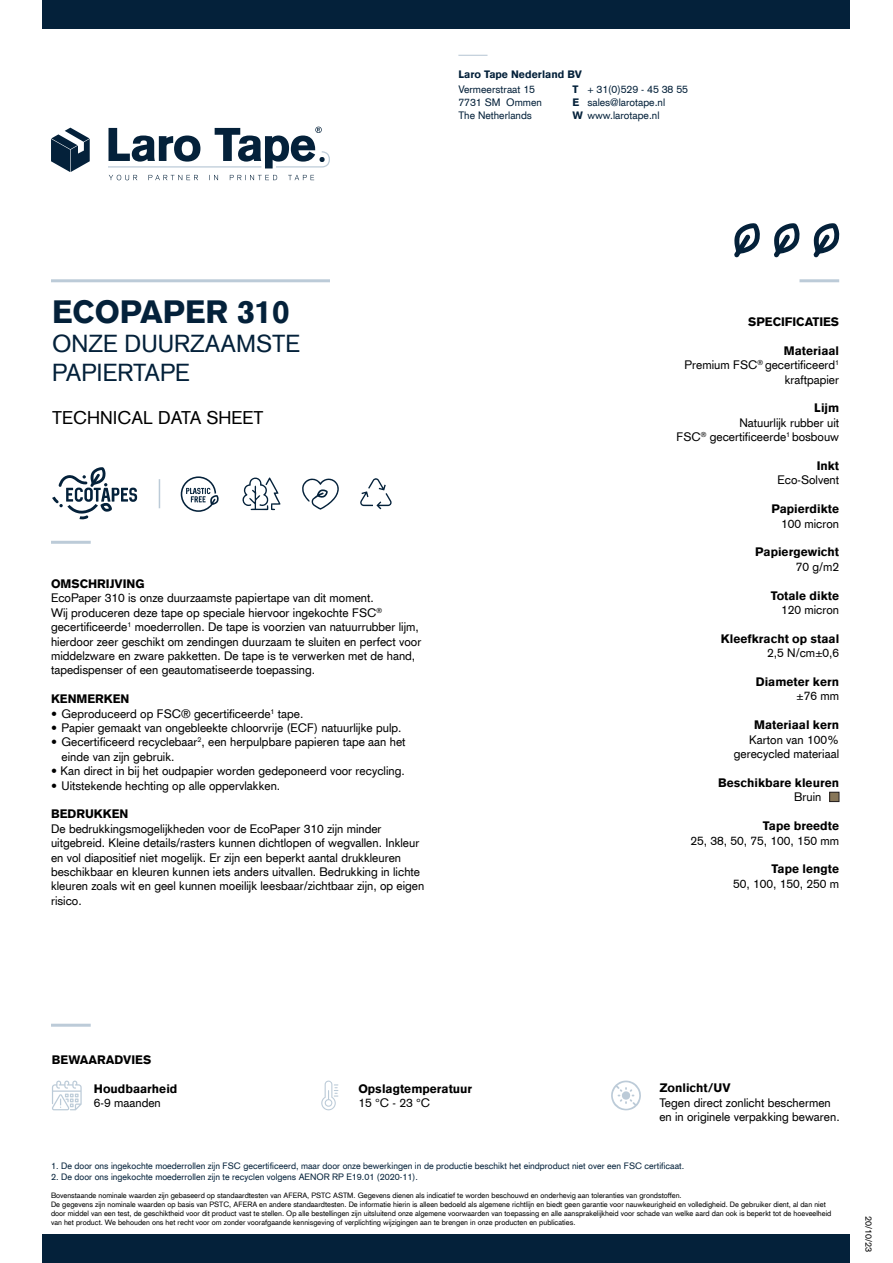
<style>
.page{position:relative;width:893px;height:1263px;background:#fff}
.page>*{position:absolute;margin:0;border:0;box-sizing:border-box;transform-origin:0 0}
.t1{font:900 31.5px "Akzidenz Grotesk CE";color:#04213a}
.t2{font:24px/28.8px "Akzidenz Grotesk CE";color:#04213a}
.t3{font:18px "Akzidenz Grotesk CE";color:#000}
.t4{font:12px/14.4px "Akzidenz Grotesk CE";color:#000}
.t5{font:900 12px "Akzidenz Grotesk CE";color:#000}
.t6{font:10.5px/12.6px "Akzidenz Grotesk CE";color:#04213a}
.t7{font:900 10.5px "Akzidenz Grotesk CE";color:#04213a}
.t8{font:9px "Akzidenz Grotesk CE";color:#04213a}
.t9{font:9px "Akzidenz Grotesk CE";color:#000}
.t10{font:7.5px/9px "Akzidenz Grotesk CE";color:#000}
.s1{font-weight:900;color:#fff}
.s2{font-weight:900}
</style>
<div class="page">
<div style="left:43px;top:1234px;width:807px;height:29px;background:#04213a"></div>
<hr style="left:51px;top:279px;width:279px;height:3px;background:#bccbd8">
<hr style="left:51px;top:541px;width:40px;height:3px;background:#bccbd8">
<hr style="left:799px;top:279px;width:40px;height:3px;background:#bccbd8">
<hr style="left:51px;top:1024px;width:40px;height:3px;background:#bccbd8">
<svg style="left:813px;top:223px;width:27px;height:34px"></svg>
<svg style="left:774px;top:223px;width:26px;height:34px"></svg>
<svg style="left:734px;top:223px;width:26px;height:34px"></svg>
<svg style="left:52px;top:1080px;width:30px;height:30px"></svg>
<svg style="left:321px;top:1080px;width:18px;height:30px"></svg>
<svg style="left:611px;top:1080px;width:30px;height:30px"></svg>
<div style="left:830px;top:792px;width:9px;height:9px;background:#877658"></div>
<div style="left:829px;top:792px;width:10px;height:10px;border:1px solid #231f20"></div>
<div style="left:43px;top:1px;width:807px;height:28px;background:#04213a"></div>
<svg style="left:458px;top:55px;width:29px;height:1px"></svg>
<svg style="left:109px;top:175px;width:205px;height:5px"></svg>
<svg style="left:108px;top:127px;width:222px;height:41px"></svg>
<svg style="left:51px;top:128px;width:39px;height:44px"></svg>
<svg style="left:52px;top:467px;width:85px;height:52px"></svg>
<svg style="left:159px;top:479px;width:1px;height:29px"></svg>
<svg style="left:242px;top:477px;width:38px;height:33px"></svg>
<svg style="left:360px;top:478px;width:32px;height:31px"></svg>
<svg style="left:181px;top:476px;width:38px;height:36px"></svg>
<svg style="left:302px;top:478px;width:37px;height:32px"></svg>
<p class="t7" style="left:458px;top:68px;width:125px">Laro Tape Nederland BV</p>
<p class="t6" style="left:572px;top:71px;width:117px"><span class="s1">Tape<br></span><span class="s2">T</span> + 31(0)529 - 45 38 55<br><span class="s2">E</span> sales@larotape.nl<br><span class="s2">W</span> www.larotape.nl</p>
<p class="t6" style="left:458px;top:83px;width:85px">Vermeerstraat 15<br>7731 SM Ommen<br>The Netherlands</p>
<h1 class="t1" style="left:52px;top:291px;width:239px">ECOPAPER 310</h1>
<h2 class="t2" style="left:52px;top:329px;width:249px">ONZE DUURZAAMSTE<br>PAPIERTAPE</h2>
<h3 class="t3" style="left:52px;top:406px;width:213px">TECHNICAL DATA SHEET</h3>
<p class="t5" style="left:51px;top:576px;width:95px">OMSCHRIJVING</p>
<p class="t4" style="left:51px;top:591px;width:372px">EcoPaper 310 is onze duurzaamste papiertape van dit moment.<br>Wij produceren deze tape op speciale hiervoor ingekochte FSC<sup>® </sup>gecertificeerde<sup>1</sup> moederrollen. De tape is voorzien van natuurrubber lijm, hierdoor zeer geschikt om zendingen duurzaam te sluiten en perfect voor middelzware en zware pakketten. De tape is te verwerken met de hand, tapedispenser of een geautomatiseerde toepassing.</p>
<p class="t5" style="left:51px;top:691px;width:80px">KENMERKEN</p>
<p class="t4" style="left:51px;top:706px;width:254px">• Geproduceerd op FSC® gecertificeerde<sup>1</sup> tape.</p>
<p class="t4" style="left:51px;top:720px;width:352px">• Papier gemaakt van ongebleekte chloorvrije (ECF) natuurlijke pulp.</p>
<p class="t4" style="left:62px;top:735px;width:346px;text-indent:-11px">• Gecertificeerd recyclebaar<sup>2</sup>, een herpulpbare papieren tape aan het einde van zijn gebruik.</p>
<p class="t4" style="left:51px;top:764px;width:355px">• Kan direct in bij het oudpapier worden gedeponeerd voor recycling.</p>
<p class="t4" style="left:51px;top:778px;width:231px">• Uitstekende hechting op alle oppervlakken.</p>
<p class="t5" style="left:51px;top:806px;width:79px">BEDRUKKEN</p>
<p class="t4" style="left:51px;top:821px;width:375px">De bedrukkingsmogelijkheden voor de EcoPaper 310 zijn minder uitgebreid. Kleine details/rasters kunnen dichtlopen of wegvallen. Inkleur en vol diapositief niet mogelijk. Er zijn een beperkt aantal drukkleuren beschikbaar en kleuren kunnen iets anders uitvallen. Bedrukking in lichte kleuren zoals wit en geel kunnen moeilijk leesbaar/zichtbaar zijn, op eigen risico.</p>
<p class="t5" style="left:748px;top:314px;width:92px">SPECIFICATIES</p>
<p class="t4" style="left:685px;top:343px;width:156px;text-align:right"><span class="s2">Materiaal<br></span>Premium FSC<sup>®</sup> gecertificeerd<sup>1 </sup>kraftpapier</p>
<p class="t5" style="left:814px;top:400px;width:26px">Lijm</p>
<p class="t4" style="left:676px;top:415px;width:164px;text-align:right">Natuurlijk rubber uit<br>FSC<sup>®</sup> gecertificeerde<sup>1</sup> bosbouw</p>
<p class="t5" style="left:817px;top:458px;width:24px">Inkt</p>
<p class="t4" style="left:778px;top:473px;width:63px">Eco-Solvent</p>
<p class="t5" style="left:771px;top:501px;width:69px">Papierdikte</p>
<p class="t4" style="left:781px;top:516px;width:60px">100 micron</p>
<p class="t5" style="left:755px;top:544px;width:86px">Papiergewicht</p>
<p class="t4" style="left:796px;top:559px;width:45px">70 g/m2</p>
<p class="t5" style="left:771px;top:587px;width:70px">Totale dikte</p>
<p class="t4" style="left:781px;top:602px;width:60px">120 micron</p>
<p class="t5" style="left:721px;top:631px;width:120px">Kleefkracht op staal</p>
<p class="t4" style="left:767px;top:646px;width:73px">2,5 N/cm±0,6</p>
<p class="t5" style="left:756px;top:674px;width:85px">Diameter kern</p>
<p class="t4" style="left:797px;top:689px;width:44px">±76 mm</p>
<p class="t5" style="left:754px;top:717px;width:86px">Materiaal kern</p>
<p class="t4" style="left:734px;top:732px;width:107px;text-align:right">Karton van 100% gerecycled materiaal</p>
<p class="t5" style="left:718px;top:775px;width:123px">Beschikbare kleuren</p>
<p class="t4" style="left:794px;top:790px;width:29px">Bruin</p>
<p class="t5" style="left:763px;top:818px;width:78px">Tape breedte</p>
<p class="t4" style="left:690px;top:833px;width:150px">25, 38, 50, 75, 100, 150 mm</p>
<p class="t5" style="left:772px;top:861px;width:69px">Tape lengte</p>
<p class="t4" style="left:733px;top:876px;width:108px">50, 100, 150, 250 m</p>
<p class="t5" style="left:52px;top:1052px;width:101px">BEWAARADVIES</p>
<p class="t5" style="left:94px;top:1081px;width:85px">Houdbaarheid</p>
<p class="t4" style="left:94px;top:1096px;width:68px">6-9 maanden</p>
<p class="t5" style="left:358px;top:1081px;width:115px">Opslagtemperatuur</p>
<p class="t4" style="left:358px;top:1096px;width:73px">15 °C - 23 °C</p>
<p class="t5" style="left:659px;top:1080px;width:73px">Zonlicht/UV</p>
<p class="t4" style="left:659px;top:1095px;width:182px">Tegen direct zonlicht beschermen en in originele verpakking bewaren.</p>
<p class="t8" style="left:51px;top:1160px;width:635px">1. De door ons ingekochte moederrollen zijn FSC gecertificeerd, maar door onze bewerkingen in de productie beschikt het eindproduct niet over een FSC certificaat.</p>
<p class="t8" style="left:51px;top:1171px;width:368px">2. De door ons ingekochte moederrollen zijn te recyclen volgens AENOR RP E19.01 (2020-11).</p>
<p class="t10" style="left:51px;top:1191px;width:782px">Bovenstaande nominale waarden zijn gebaseerd op standaardtesten van AFERA, PSTC ASTM. Gegevens dienen als indicatief te worden beschouwd en onderhevig aan toleranties van grondstoffen.<br>De gegevens zijn nominale waarden op basis van PSTC, AFERA en andere standaardtesten. De informatie hierin is alleen bedoeld als algemene richtlijn en biedt geen garantie voor nauwkeurigheid en volledigheid. De gebruiker dient, al dan niet door middel van een test, de geschiktheid voor dit product vast te stellen. Op alle bestellingen zijn uitsluitend onze algemene voorwaarden van toepassing en alle aansprakelijkheid voor schade van welke aard dan ook is beperkt tot de hoeveelheid van het product. We behouden ons het recht voor om zonder voorafgaande kennisgeving of verplichting wijzigingen aan te brengen in onze producten en publicaties.</p>
<p class="t9" style="left:874px;top:1216px;width:38px;rotate:90deg">20/10/23</p>
</div>
